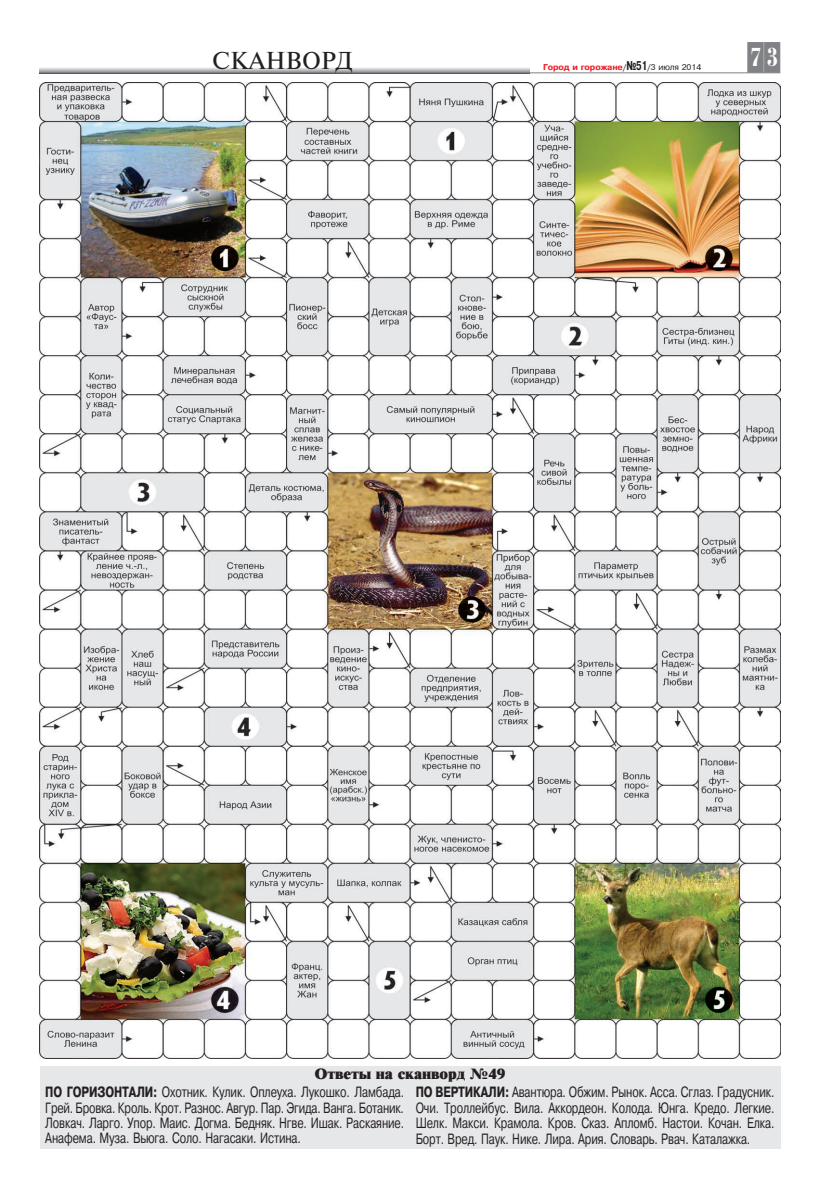
<style>
.page{position:relative;width:820px;height:1191px;background:#fff}
.page>*{position:absolute;margin:0;border:0;box-sizing:border-box;transform-origin:0 0}
.t1{font:27.6px "Bodoni Cameo CTT";color:#808285;scale:1.05 1}
.t2{font:23px "Times ET";color:#231f20}
.t3{font:14px/15.4px "Pragmatica";letter-spacing:-.01em;color:#231f20;text-align:justify;scale:.74 1}
.t4{font:14px "Times ETX Rus";letter-spacing:-.01em;color:#231f20}
.t5{font:700 8px "Pragmatica";color:#ee1d23}
.s1{font-weight:400;color:#231f20}
.s2{font-size:12px;color:#231f20}
.s3{font-weight:700}
</style>
<div class="page">
<hr style="left:40px;top:72px;width:740px;height:1px;background:#808285">
<div style="left:40px;top:1065px;width:740px;height:83px;background:#e6e7e9"></div>
<img style="left:40px;top:82px;width:740px;height:976px">
<h2 class="t2" style="left:212px;top:47px;width:142px">сканворд</h2>
<p class="t5" style="left:543px;top:62px;width:160px">Город и горожане<span class="s1">/</span><span class="s2">№51</span><span class="s1">/3 июля 2014</span></p>
<h1 class="t1" style="left:747px;top:42px;width:33px">73</h1>
<p class="t4" style="left:314px;top:1065px;width:192px">Ответы на сканворд №49</p>
<p class="t3" style="left:45px;top:1084px;width:486px"><span class="s3">По горизонтали:</span> Охотник. Кулик. Оплеуха. Лукошко. Ламбада.<br>Грей. Бровка. Кроль. Крот. Разнос. Авгур. Пар. Эгида. Ванга. Ботаник.<br>Ловкач. Ларго. Упор. Маис. Догма. Бедняк. Нгве. Ишак. Раскаяние.<br>Анафема. Муза. Вьюга. Соло. Нагасаки. Истина.</p>
<p class="t3" style="left:415px;top:1084px;width:486px"><span class="s3">По вертикали:</span> Авантюра. Обжим. Рынок. Асса. Сглаз. Градусник.<br>Очи. Троллейбус. Вила. Аккордеон. Колода. Юнга. Кредо. Легкие.<br>Шелк. Макси. Крамола. Кров. Сказ. Апломб. Настои. Кочан. Елка.<br>Борт. Вред. Паук. Нике. Лира. Ария. Словарь. Рвач. Каталажка.</p>
</div>
